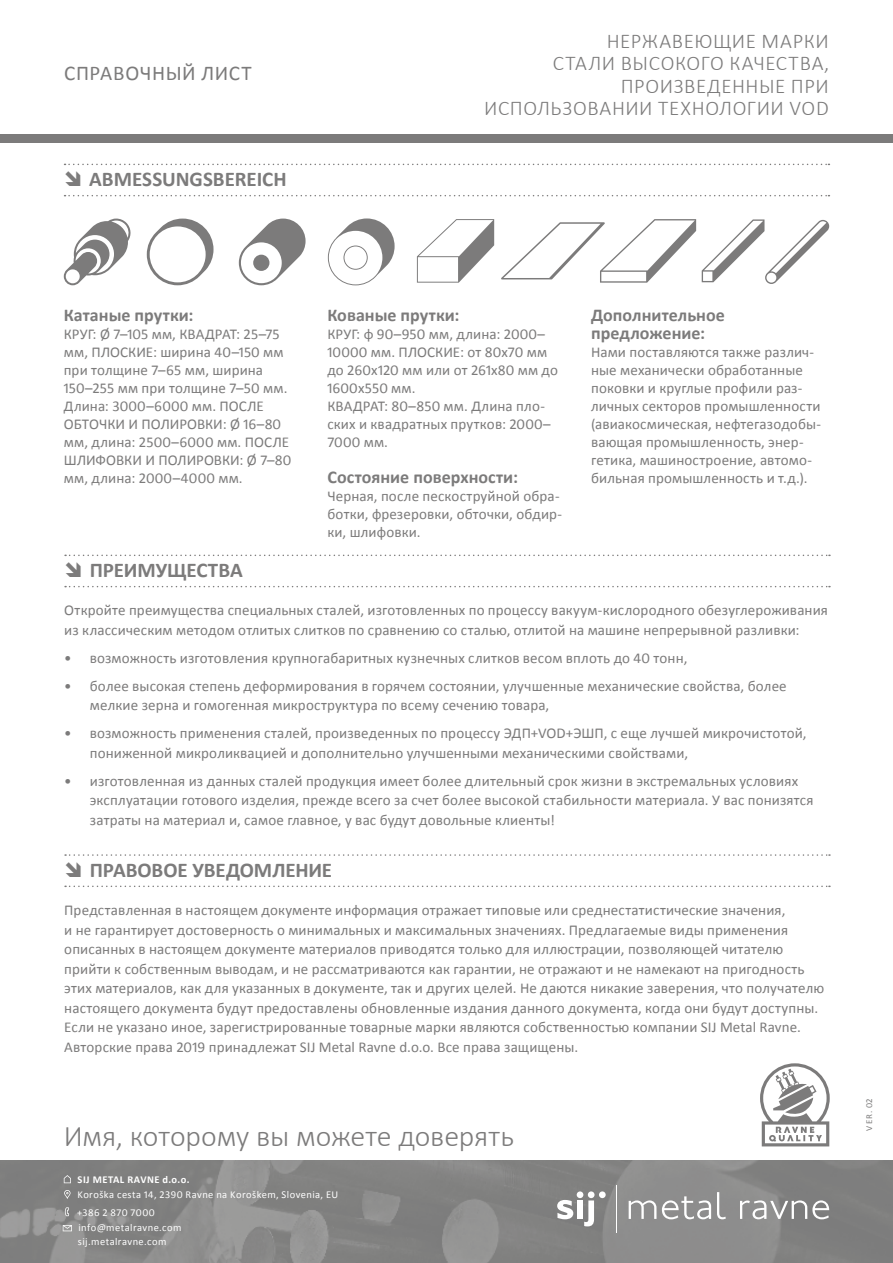
<style>
.page{position:relative;width:893px;height:1263px;background:#fff}
.page>*{position:absolute;margin:0;border:0;box-sizing:border-box;transform-origin:0 0}
.texti{font:300 30px "Calibri";letter-spacing:-.005em;color:#7c7b7b}
.t1{font:300 21px/22.5px "Calibri";letter-spacing:.025em;color:#7c7b7b;text-align:right}
.t2{font:700 21px "Calibri";letter-spacing:-.005em;color:#7c7b7b}
.t3{font:21px "Calibri";letter-spacing:.025em;color:#7c7b7b}
.podnaslov_2{font:700 18px/18px "Calibri";color:#7c7b7b}
.texti-2{font:15px/18px "Calibri";letter-spacing:.01em;color:#7c7b7b}
.t4{font:10.5px/17.9px "Calibri";letter-spacing:.04em;color:#fff}
.t5{font:700 10.5px "Calibri";letter-spacing:.045em;color:#fff}
.texti-3{font:9px "Calibri";color:#7c7b7b}
</style>
<div class="page">
<img style="left:0;top:1161px;width:893px;height:102px">
<div style="left:0;top:135px;width:893px;height:8px;background:#7c7b7b"></div>
<svg style="left:629px;top:1200px;width:27px;height:19px"></svg>
<svg style="left:662px;top:1196px;width:49px;height:23px"></svg>
<svg style="left:717px;top:1192px;width:9px;height:27px"></svg>
<svg style="left:740px;top:1200px;width:89px;height:19px"></svg>
<div style="left:588px;top:1191px;width:6px;height:7px;background:#fff;border-radius:50%"></div>
<div style="left:577px;top:1191px;width:6px;height:7px;background:#fff;border-radius:50%"></div>
<svg style="left:584px;top:1200px;width:10px;height:26px"></svg>
<div style="left:577px;top:1200px;width:6px;height:19px;background:#fff"></div>
<div style="left:599px;top:1191px;width:7px;height:7px;background:#fff;border-radius:50%"></div>
<svg style="left:557px;top:1200px;width:16px;height:19px"></svg>
<hr style="left:616px;top:1185px;width:1px;height:47px;background:#fff">
<svg style="left:63px;top:1225px;width:9px;height:6px"></svg>
<svg style="left:64px;top:1175px;width:7px;height:8px"></svg>
<svg style="left:65px;top:1207px;width:4px;height:9px"></svg>
<svg style="left:64px;top:1190px;width:7px;height:9px"></svg>
<svg style="left:65px;top:854px;width:765px;height:2px"></svg>
<svg style="left:65px;top:885px;width:765px;height:2px"></svg>
<svg style="left:65px;top:555px;width:765px;height:1px"></svg>
<svg style="left:65px;top:586px;width:765px;height:1px"></svg>
<svg style="left:760px;top:1063px;width:70px;height:83px"></svg>
<svg style="left:65px;top:164px;width:764px;height:1px"></svg>
<svg style="left:65px;top:195px;width:764px;height:1px"></svg>
<svg style="left:239px;top:219px;width:67px;height:66px"></svg>
<svg style="left:328px;top:218px;width:67px;height:67px"></svg>
<svg style="left:417px;top:219px;width:77px;height:64px"></svg>
<svg style="left:501px;top:219px;width:195px;height:64px"></svg>
<svg style="left:702px;top:219px;width:127px;height:65px"></svg>
<svg style="left:147px;top:219px;width:67px;height:66px"></svg>
<svg style="left:64px;top:219px;width:67px;height:66px"></svg>
<h2 class="t3" style="left:64px;top:58px;width:189px">СПРАВОЧНЫЙ ЛИСТ</h2>
<p class="t2" style="left:89px;top:165px;width:199px">ABMESSUNGSBEREICH</p>
<h2 class="t1" style="left:484px;top:30px;width:347px">НЕРЖАВЕЮЩИЕ МАРКИ<br>СТАЛИ ВЫСОКОГО КАЧЕСТВА,<br>ПРОИЗВЕДЕННЫЕ ПРИ<br>ИСПОЛЬЗОВАНИИ ТЕХНОЛОГИИ VOD</h2>
<p class="podnaslov_2" style="left:64px;top:306px;width:131px">Катаные прутки:</p>
<p class="texti-2" style="left:64px;top:325px;width:225px">КРУГ: Ø 7–105 мм, КВАДРАТ: 25–75 мм, ПЛОСКИЕ: ширина 40–150 мм при толщине 7–65 мм, ширина<br>150–255 мм при толщине 7–50 мм.</p>
<p class="texti-2" style="left:64px;top:397px;width:229px">Длина: 3000–6000 мм. ПОСЛЕ<br>ОБТОЧКИ И ПОЛИРОВКИ: Ø 16–80 мм, длина: 2500–6000 мм. ПОСЛЕ<br>ШЛИФОВКИ И ПОЛИРОВКИ: Ø 7–80 мм, длина: 2000–4000 мм.</p>
<p class="t2" style="left:90px;top:555px;width:154px">ПРЕИМУЩЕСТВА</p>
<p class="podnaslov_2" style="left:327px;top:306px;width:134px">Кованые прутки:</p>
<p class="texti-2" style="left:327px;top:325px;width:232px">КРУГ: 90–950 мм, длина: 2000–<br>10000 мм. ПЛОСКИЕ: от 80x70 мм до 260x120 мм или от 261x80 мм до<br>1600x550 мм.</p>
<p class="texti-2" style="left:327px;top:397px;width:225px">КВАДРАТ: 80–850 мм. Длина пло&shy;ских и квадратных прутков: 2000–<br>7000 мм.</p>
<p class="podnaslov_2" style="left:327px;top:468px;width:192px">Состояние поверхности:</p>
<p class="texti-2" style="left:327px;top:487px;width:236px">Черная, после пескоструйной обра&shy;ботки, фрезеровки, обточки, обдир&shy;ки, шлифовки.</p>
<p class="podnaslov_2" style="left:591px;top:306px;width:135px">Дополнительное предложение:</p>
<p class="texti-2" style="left:591px;top:343px;width:231px">Нами поставляются также различ&shy;ные механически обработанные поковки и круглые профили раз&shy;личных секторов промышленности (авиакосмическая, нефтегазодобы&shy;вающая промышленность, энер&shy;гетика, машиностроение, автомо&shy;бильная промышленность и т.д.).</p>
<p class="texti-2" style="left:64px;top:600px;width:765px;line-height:19.5px">Откройте преимущества специальных сталей, изготовленных по процессу вакуум-кислородного обезуглероживания из классическим методом отлитых слитков по сравнению со сталью, отлитой на машине непрерывной разливки:</p>
<p class="texti-2" style="left:64px;top:648px;width:625px">• возможность изготовления крупногабаритных кузнечных слитков весом вплоть до 40 тонн,</p>
<p class="texti-2" style="left:90px;top:676px;width:698px;line-height:19.5px;text-indent:-26px">• более высокая степень деформирования в горячем состоянии, улучшенные механические свойства, более мелкие зерна и гомогенная микроструктура по всему сечению товара,</p>
<p class="texti-2" style="left:90px;top:723px;width:718px;line-height:19.5px;text-indent:-26px">• возможность применения сталей, произведенных по процессу ЭДП+VOD+ЭШП, с еще лучшей микрочистотой, пониженной микроликвацией и дополнительно улучшенными механическими свойствами,</p>
<p class="texti-2" style="left:90px;top:771px;width:725px;line-height:19.5px;text-indent:-26px">• изготовленная из данных сталей продукция имеет более длительный срок жизни в экстремальных условиях эксплуатации готового изделия, прежде всего за счет более высокой стабильности материала. У вас понизятся затраты на материал и, самое главное, у вас будут довольные клиенты!</p>
<p class="t2" style="left:90px;top:855px;width:244px">ПРАВОВОЕ УВЕДОМЛЕНИЕ</p>
<p class="texti-2" style="left:64px;top:900px;width:761px;line-height:19.5px">Представленная в настоящем документе информация отражает типовые или среднестатистические значения,<br>и не гарантирует достоверность о минимальных и максимальных значениях. Предлагаемые виды применения описанных в настоящем документе материалов приводятся только для иллюстрации, позволяющей читателю прийти к собственным выводам, и не рассматриваются как гарантии, не отражают и не намекают на пригодность этих материалов, как для указанных в документе, так и других целей. Не даются никакие заверения, что получателю настоящего документа будут предоставлены обновленные издания данного документа, когда они будут доступны.<br>Если не указано иное, зарегистрированные товарные марки являются собственностью компании SIJ Metal Ravne.<br>Авторские права 2019 принадлежат SIJ Metal Ravne d.o.o. Все права защищены.</p>
<p class="texti" style="left:64px;top:1118px;width:452px">Имя, которому вы можете доверять</p>
<p class="t5" style="left:78px;top:1172px;width:113px">SIJ METAL RAVNE d.o.o.</p>
<p class="t4" style="left:77px;top:1186px;width:263px">Koroška cesta 14, 2390 Ravne na Koroškem, Slovenia, EU +386 2 870 7000</p>
<p class="t4" style="left:78px;top:1221px;width:105px;line-height:13.5px">info@metalravne.com sij.metalravne.com</p>
<p class="texti-3" style="left:863px;top:1130px;width:34px;rotate:-90deg">VER. 02</p>
</div>
